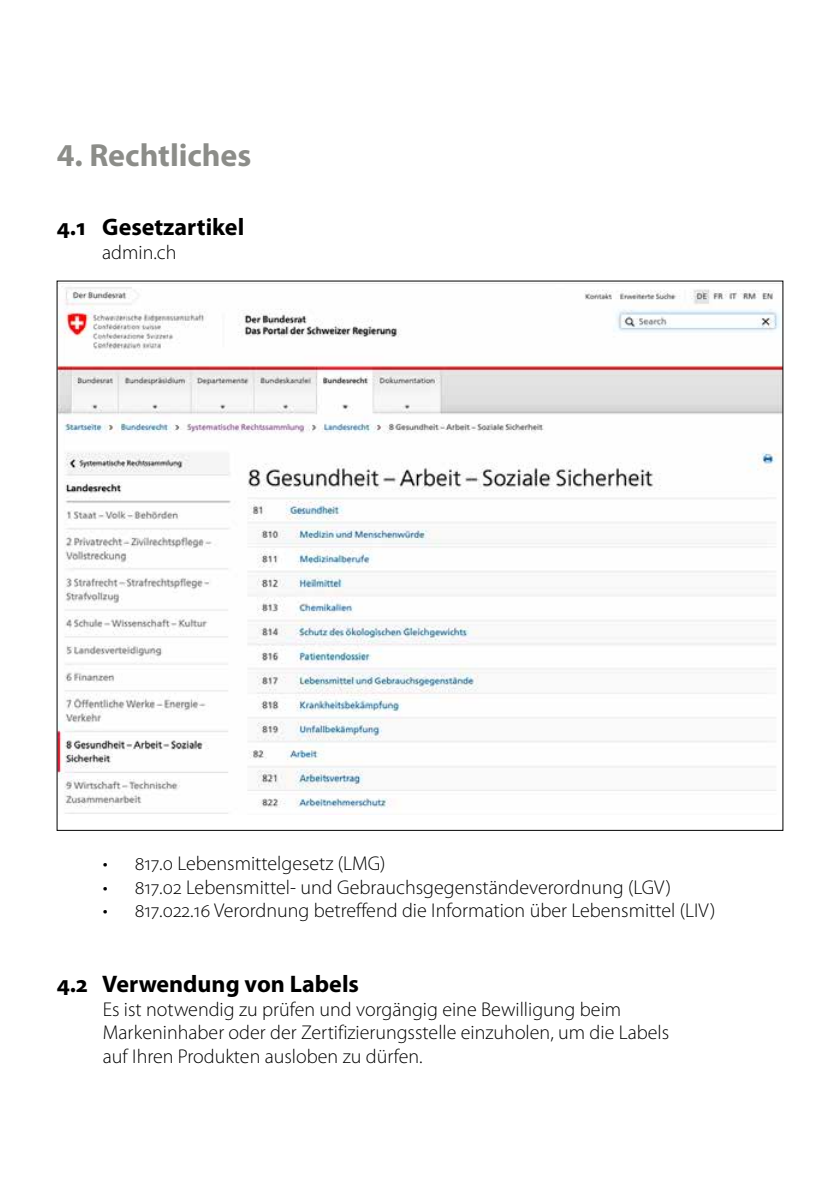
<style>
.page{position:relative;width:840px;height:1191px;background:#fff}
.page>*{position:absolute;margin:0;border:0;box-sizing:border-box;transform-origin:0 0}
.t1{font:700 32px "Myriad Pro";color:#8c8d89}
.t2{font:700 24px "Myriad Pro";color:#000}
.t3{font:300 20px/23.6px "Myriad Pro";color:#000}
</style>
<div class="page">
<img style="left:59px;top:283px;width:721px;height:532px">
<h1 class="t1" style="left:57px;top:134px;width:196px">4. Rechtliches</h1>
<p class="t2" style="left:57px;top:212px;width:189px">4.1 Gesetzartikel</p>
<p class="t3" style="left:102px;top:241px;width:76px">admin.ch</p>
<p class="t3" style="left:103px;top:851px;width:284px">• 817.0 Lebensmittelgesetz (LMG)</p>
<p class="t3" style="left:103px;top:875px;width:569px">• 817.02 Lebensmittel- und Gebrauchsgegenständeverordnung (LGV)</p>
<p class="t3" style="left:103px;top:898px;width:613px">• 817.022.16 Verordnung betreffend die Information über Lebensmittel (LIV)</p>
<p class="t2" style="left:57px;top:968px;width:303px">4.2 Verwendung von Labels</p>
<p class="t3" style="left:103px;top:997px;width:567px">Es ist notwendig zu prüfen und vorgängig eine Bewilligung beim<br>Markeninhaber oder der Zertifizierungsstelle einzuholen, um die Labels auf Ihren Produkten ausloben zu dürfen.</p>
</div>
